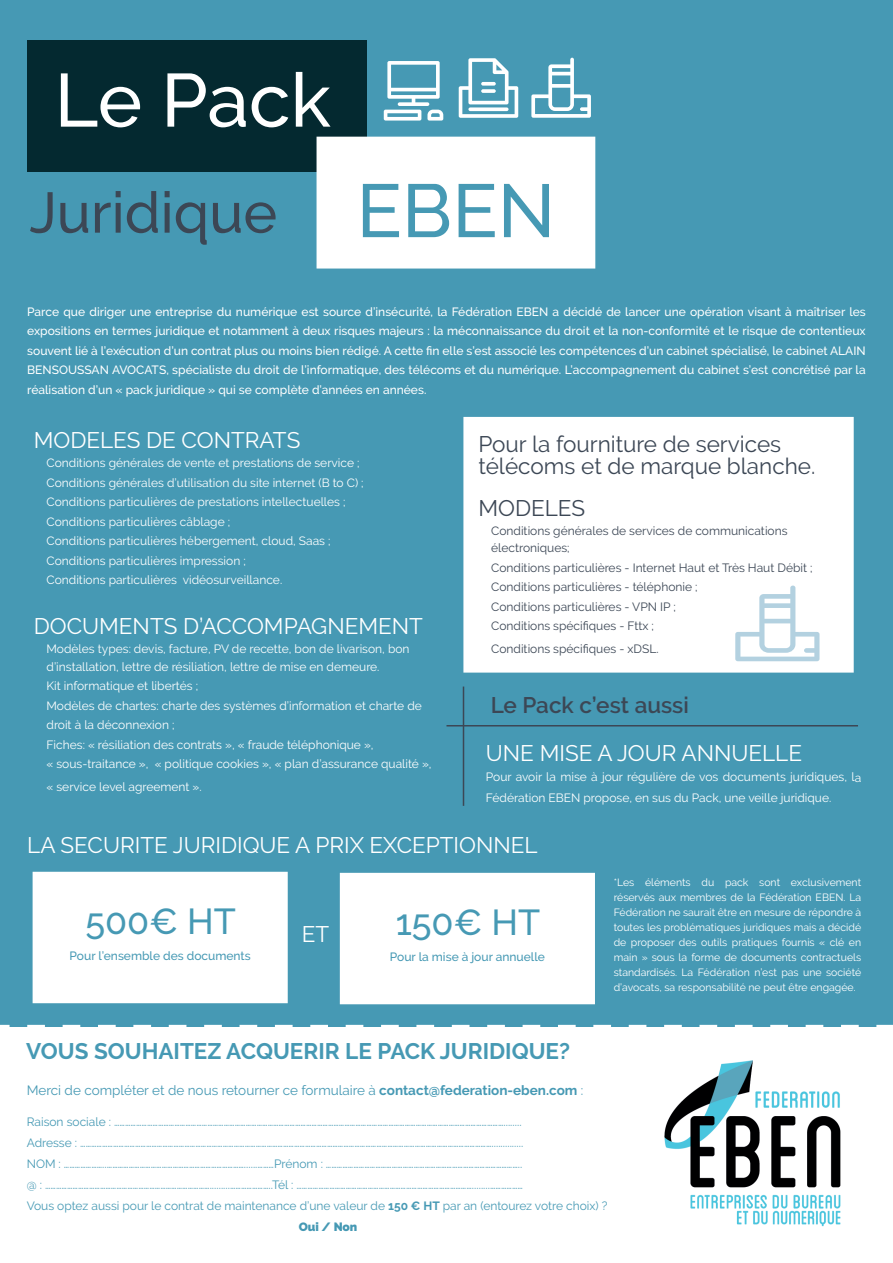
<style>
.page{position:relative;width:893px;height:1263px;background:#4699b4}
.page>*{position:absolute;margin:0;border:0;box-sizing:border-box;transform-origin:0 0}
.t1{font:500 75px "Raleway";letter-spacing:-.005em;color:#fff}
.t2{font:500 75px "Raleway";color:#4699b4}
.t3{font:500 57px "Raleway";color:#3c4755}
.t4{font:500 36px "Raleway";color:#4699b4}
.t5{font:22.5px "Raleway";color:#fff}
.t6{font:22.5px/22.5px "Raleway";color:#3c4755}
.t7{font:700 22.5px "Raleway";color:#4699b4}
.t8{font:600 22.5px "Raleway";color:#3c4755}
.t9{font:13.5px "Raleway";color:#4699b4}
.t10{font:12px/19.5px "Raleway";color:#fff}
.t11{font:500 12px/19.5px "Raleway";color:#fff;text-align:justify}
.t12{font:12px "Raleway";color:#4699b4}
.t13{font:12px/19.5px "Raleway";color:#3c4755}
.t14{font:500 12px "Raleway";color:#4699b4}
.t15{font:900 12px "Raleway";color:#4699b4}
.t16{font:10.5px/15px "Raleway";color:#fff;text-align:justify}
.s1{font-weight:700}
</style>
<div class="page">
<div style="left:27px;top:40px;width:339px;height:132px;background:#042930"></div>
<div style="left:471px;top:424px;width:375px;height:241px;background:#fff"></div>
<div style="left:463px;top:417px;width:391px;height:256px;border:15px solid #fff"></div>
<svg style="left:384px;top:61px;width:59px;height:60px"></svg>
<svg style="left:531px;top:58px;width:60px;height:60px"></svg>
<svg style="left:459px;top:58px;width:59px;height:60px"></svg>
<div style="left:332px;top:152px;width:248px;height:102px;background:#fff"></div>
<div style="left:317px;top:137px;width:278px;height:132px;border:30px solid #fff"></div>
<svg style="left:735px;top:585px;width:84px;height:76px"></svg>
<div style="left:48px;top:887px;width:225px;height:101px;background:#fff"></div>
<div style="left:33px;top:872px;width:255px;height:131px;border:30px solid #fff"></div>
<div style="left:355px;top:888px;width:225px;height:101px;background:#fff"></div>
<div style="left:340px;top:873px;width:255px;height:131px;border:30px solid #fff"></div>
<hr style="left:463px;top:686px;width:1px;height:120px;background:#3c4755">
<hr style="left:446px;top:725px;width:412px;height:1px;background:#3c4755">
<div style="left:0;top:1024px;width:893px;height:239px;background:#fff"></div>
<img style="left:653px;top:1053px;width:201px;height:179px">
<h1 class="t1" style="left:55px;top:57px;width:278px">Le Pack</h1>
<h2 class="t3" style="left:29px;top:180px;width:249px">Juridique</h2>
<h1 class="t2" style="left:356px;top:167px;width:200px">EBEN</h1>
<p class="t11" style="left:27px;top:302px;width:840px">Parce que diriger une entreprise du numérique est source d’insécurité, la Fédération EBEN a décidé de lancer une opération visant à maîtriser les expositions en termes juridique et notamment à deux risques majeurs : la méconnaissance du droit et la non-conformité et le risque de contentieux souvent lié à l’exécution d’un contrat plus ou moins bien rédigé. A cette fin elle s’est associé les compétences d’un cabinet spécialisé, le cabinet ALAIN BENSOUSSAN AVOCATS, spécialiste du droit de l’informatique, des télécoms et du numérique. L’accompagnement du cabinet s’est concrétisé par la réalisation d’un « pack juridique » qui se complète d’années en années.</p>
<h3 class="t6" style="left:478px;top:432px;width:338px">Pour la fourniture de services télécoms et de marque blanche.</h3>
<h3 class="t6" style="left:478px;top:497px;width:108px">MODELES</h3>
<p class="t13" style="left:491px;top:522px;width:298px;line-height:17.4px">Conditions générales de services de communications électroniques;</p>
<p class="t13" style="left:491px;top:558px;width:323px">Conditions particulières - Internet Haut et Très Haut Débit ; Conditions particulières - téléphonie ;<br>Conditions particulières - VPN IP ;<br>Conditions spécifiques - Fttx ;</p>
<p class="t13" style="left:491px;top:639px;width:169px">Conditions spécifiques - xDSL.</p>
<h3 class="t5" style="left:34px;top:427px;width:268px">MODELES DE CONTRATS</h3>
<p class="t10" style="left:47px;top:453px;width:319px">Conditions générales de vente et prestations de service ; Conditions générales d’utilisation du site internet (B to C) ; Conditions particulières de prestations intellectuelles ; Conditions particulières câblage ;<br>Conditions particulières hébergement, cloud, Saas ; Conditions particulières impression ;<br>Conditions particulières vidéosurveillance.</p>
<h3 class="t5" style="left:34px;top:613px;width:391px">DOCUMENTS D’ACCOMPAGNEMENT</h3>
<p class="t10" style="left:47px;top:640px;width:365px;line-height:17.4px">Modèles types: devis, facture, PV de recette, bon de livarison, bon d’installation, lettre de résiliation, lettre de mise en demeure.</p>
<p class="t10" style="left:47px;top:676px;width:387px">Kit informatique et libertés ;<br>Modèles de chartes: charte des systèmes d’information et charte de droit à la déconnexion ;<br>Fiches: « résiliation des contrats », « fraude téléphonique »,<br>« sous-traitance », « politique cookies », « plan d’assurance qualité »,</p>
<p class="t10" style="left:47px;top:777px;width:157px">« service level agreement ».</p>
<h3 class="t8" style="left:491px;top:692px;width:200px">Le Pack c’est aussi</h3>
<h3 class="t5" style="left:486px;top:740px;width:318px">UNE MISE A JOUR ANNUELLE</h3>
<p class="t10" style="left:486px;top:766px;width:377px;line-height:21px">Pour avoir la mise à jour régulière de vos documents juridiques, la<br>Fédération EBEN propose, en sus du Pack, une veille juridique.</p>
<h3 class="t5" style="left:27px;top:831px;width:512px">LA SECURITE JURIDIQUE A PRIX EXCEPTIONNEL</h3>
<h3 class="t4" style="left:85px;top:901px;width:152px">500€ HT</h3>
<p class="t14" style="left:70px;top:949px;width:183px">Pour l’ensemble des documents</p>
<h3 class="t5" style="left:302px;top:921px;width:29px">ET</h3>
<h3 class="t4" style="left:396px;top:902px;width:146px">150€ HT</h3>
<p class="t14" style="left:390px;top:950px;width:157px">Pour la mise à jour annuelle</p>
<h3 class="t7" style="left:26px;top:1038px;width:545px">VOUS SOUHAITEZ ACQUERIR LE PACK JURIDIQUE?</h3>
<p class="t16" style="left:614px;top:875px;width:249px">*Les éléments du pack sont exclusivement réservés aux membres de la Fédération EBEN. La Fédération ne saurait être en mesure de répondre à toutes les problématiques juridiques mais a décidé de proposer des outils pratiques fournis « clé en main » sous la forme de documents contractuels standardisés. La Fédération n’est pas une société d’avocats, sa responsabilité ne peut être engagée.</p>
<p class="t9" style="left:27px;top:1082px;width:558px">Merci de compléter et de nous retourner ce formulaire à <span class="s1">contact@federation-eben.com</span> :</p>
<p class="t12" style="left:27px;top:1115px;width:496px">Raison sociale : ……………………………………………………………………………………………………………………………………………………………………………………………........</p>
<p class="t12" style="left:27px;top:1136px;width:498px">Adresse : ………………………………………………………………………………………………………………………………………………………………………………………………………..............</p>
<p class="t12" style="left:27px;top:1157px;width:497px">NOM : …………………..…………………………………………………………………......………Prénom : ……………………………………………………………………………………………..</p>
<p class="t12" style="left:27px;top:1178px;width:498px">@ : ……………………………………………………………………………….........…………………..Tél : ……………………………………………………………………………………........………………</p>
<p class="t12" style="left:27px;top:1199px;width:582px">Vous optez aussi pour le contrat de maintenance d’une valeur de <span class="s1">150 € HT</span> par an (entourez votre choix) ?</p>
<p class="t15" style="left:299px;top:1220px;width:60px">Oui / Non</p>
</div>
